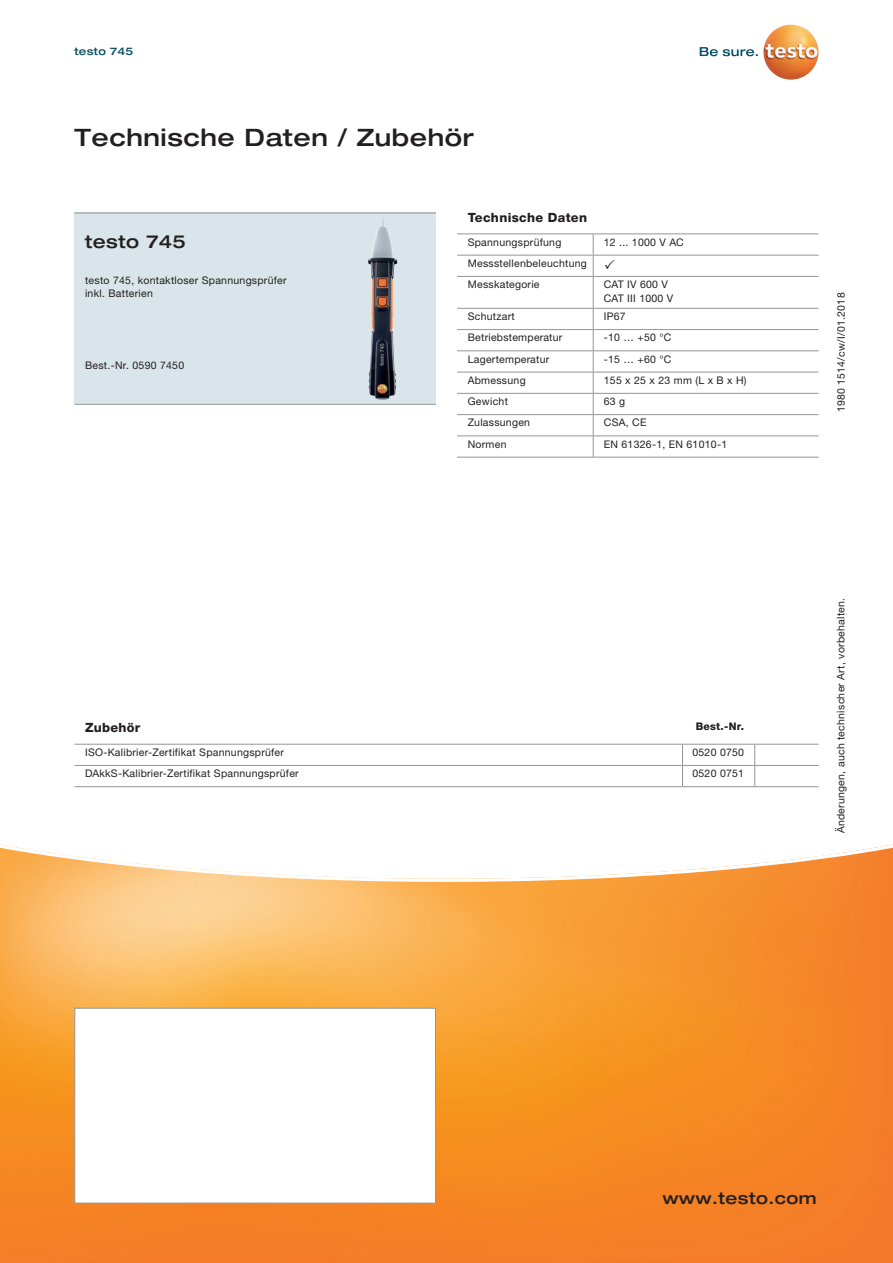
<style>
.page{position:relative;width:893px;height:1263px;background:#fff}
.page>*{position:absolute;margin:0;border:0;box-sizing:border-box;transform-origin:0 0}
.t1{font:500 expanded 24px "Helvetica Neue LTW1 G";letter-spacing:.025em;color:#231f20}
.t2{font:500 expanded 18px "Helvetica Neue LTW1 G";letter-spacing:.025em;color:#231f20}
.t3{font:500 expanded 16.5px "Helvetica Neue LTW1 G";letter-spacing:.025em;color:#231f20}
.t4{font:800 12.75px "Helvetica Neue LTW1 G";letter-spacing:.025em;color:#231f20}
.t5{font:10.5px/13.5px "Helvetica Neue LTW1 G";letter-spacing:.025em;color:#231f20}
.t6{font:800 10.5px "Helvetica Neue LTW1 G";letter-spacing:.025em;color:#231f20}
.t7{font:500 expanded 10.5px "Helvetica Neue LTW1 G";letter-spacing:.025em;color:#074f64}
</style>
<div class="page">
<svg style="left:0;top:844px;width:893px;height:419px;background:#f79e46"></svg>
<div style="left:74px;top:213px;width:362px;height:191px;background:#d9e5eb"></div>
<img style="left:368px;top:217px;width:30px;height:183px">
<hr style="left:74px;top:213px;width:362px;height:1px;background:#939598">
<hr style="left:74px;top:404px;width:362px;height:1px;background:#939598">
<svg style="left:700px;top:47px;width:58px;height:9px"></svg>
<img style="left:763px;top:24px;width:56px;height:56px;border-radius:28px">
<div style="left:74px;top:1008px;width:362px;height:195px;background:#fff;border:1px solid #939598"></div>
<hr style="left:457px;top:255px;width:136px;height:1px;background:#939598">
<hr style="left:457px;top:276px;width:136px;height:1px;background:#939598">
<hr style="left:457px;top:308px;width:136px;height:1px;background:#939598">
<hr style="left:457px;top:329px;width:136px;height:1px;background:#939598">
<hr style="left:457px;top:350px;width:136px;height:1px;background:#939598">
<hr style="left:457px;top:372px;width:136px;height:1px;background:#939598">
<hr style="left:457px;top:393px;width:136px;height:1px;background:#939598">
<hr style="left:457px;top:414px;width:136px;height:1px;background:#939598">
<hr style="left:457px;top:435px;width:136px;height:1px;background:#939598">
<hr style="left:457px;top:457px;width:136px;height:1px;background:#939598">
<hr style="left:593px;top:255px;width:226px;height:1px;background:#939598">
<hr style="left:593px;top:276px;width:226px;height:1px;background:#939598">
<hr style="left:593px;top:277px;width:1px;height:31px;background:#939598">
<hr style="left:593px;top:308px;width:226px;height:1px;background:#939598">
<hr style="left:593px;top:329px;width:226px;height:1px;background:#939598">
<hr style="left:593px;top:350px;width:226px;height:1px;background:#939598">
<hr style="left:593px;top:372px;width:226px;height:1px;background:#939598">
<hr style="left:593px;top:393px;width:226px;height:1px;background:#939598">
<hr style="left:593px;top:414px;width:226px;height:1px;background:#939598">
<hr style="left:593px;top:435px;width:226px;height:1px;background:#939598">
<svg style="left:593px;top:309px;width:1px;height:148px"></svg>
<hr style="left:593px;top:457px;width:226px;height:1px;background:#939598">
<hr style="left:457px;top:233px;width:136px;height:1px;background:#939598">
<hr style="left:593px;top:233px;width:226px;height:1px;background:#939598">
<svg style="left:593px;top:234px;width:1px;height:42px"></svg>
<hr style="left:74px;top:744px;width:608px;height:1px;background:#939598">
<hr style="left:682px;top:744px;width:73px;height:1px;background:#939598">
<hr style="left:755px;top:744px;width:64px;height:1px;background:#939598">
<hr style="left:74px;top:765px;width:608px;height:1px;background:#939598">
<hr style="left:682px;top:765px;width:73px;height:1px;background:#939598">
<svg style="left:682px;top:744px;width:1px;height:42px"></svg>
<hr style="left:755px;top:765px;width:64px;height:1px;background:#939598">
<svg style="left:754px;top:744px;width:1px;height:42px"></svg>
<hr style="left:74px;top:786px;width:608px;height:1px;background:#939598">
<hr style="left:682px;top:786px;width:73px;height:1px;background:#939598">
<hr style="left:755px;top:786px;width:64px;height:1px;background:#939598">
<p class="t7" style="left:74px;top:44px;width:60px">testo 745</p>
<h1 class="t1" style="left:74px;top:122px;width:401px">Technische Daten / Zubehör</h1>
<h2 class="t2" style="left:85px;top:230px;width:102px">testo 745</h2>
<p class="t5" style="left:85px;top:273px;width:203px">testo 745, kontaktloser Spannungsprüfer inkl. Batterien</p>
<p class="t5" style="left:85px;top:358px;width:101px">Best.-Nr. 0590 7450</p>
<p class="t4" style="left:468px;top:210px;width:121px">Technische Daten</p>
<p class="t5" style="left:468px;top:235px;width:95px">Spannungsprüfung</p>
<p class="t5" style="left:604px;top:235px;width:82px">12 ... 1000 V AC</p>
<p class="t5" style="left:468px;top:252px;width:121px;line-height:21.3px">Messstellenbeleuchtung<br>Messkategorie</p>
<p class="t5" style="left:604px;top:278px;width:71px">CAT IV 600 V<br>CAT III 1000 V</p>
<p class="t5" style="left:468px;top:309px;width:49px">Schutzart</p>
<p class="t5" style="left:604px;top:309px;width:23px">IP67</p>
<p class="t5" style="left:468px;top:331px;width:96px">Betriebstemperatur</p>
<p class="t5" style="left:604px;top:331px;width:69px">-10 … +50 °C</p>
<p class="t5" style="left:468px;top:352px;width:83px">Lagertemperatur</p>
<p class="t5" style="left:604px;top:352px;width:69px">-15 … +60 °C</p>
<p class="t5" style="left:468px;top:373px;width:59px">Abmessung</p>
<p class="t5" style="left:604px;top:373px;width:144px">155 x 25 x 23 mm (L x B x H)</p>
<p class="t5" style="left:468px;top:395px;width:42px">Gewicht</p>
<p class="t5" style="left:604px;top:395px;width:23px">63 g</p>
<p class="t5" style="left:468px;top:416px;width:64px">Zulassungen</p>
<p class="t5" style="left:604px;top:416px;width:44px">CSA, CE</p>
<p class="t5" style="left:468px;top:437px;width:40px">Normen</p>
<p class="t5" style="left:604px;top:437px;width:125px">EN 61326-1, EN 61010-1</p>
<p class="t4" style="left:85px;top:720px;width:57px">Zubehör</p>
<p class="t6" style="left:696px;top:720px;width:50px">Best.-Nr.</p>
<p class="t5" style="left:85px;top:745px;width:200px">ISO-Kalibrier-Zertifikat Spannungsprüfer</p>
<p class="t5" style="left:692px;top:745px;width:53px">0520 0750</p>
<p class="t5" style="left:85px;top:767px;width:215px">DAkkS-Kalibrier-Zertifikat Spannungsprüfer</p>
<p class="t5" style="left:692px;top:767px;width:53px">0520 0751</p>
<p class="t5" style="left:834px;top:412px;width:121px;rotate:-90deg">1980 1514/cw/I/01.2018</p>
<p class="t5" style="left:834px;top:833px;width:237px;rotate:-90deg">Änderungen, auch technischer Art, vorbehalten.</p>
<h3 class="t3" style="left:662px;top:1187px;width:156px">www.testo.com</h3>
</div>
